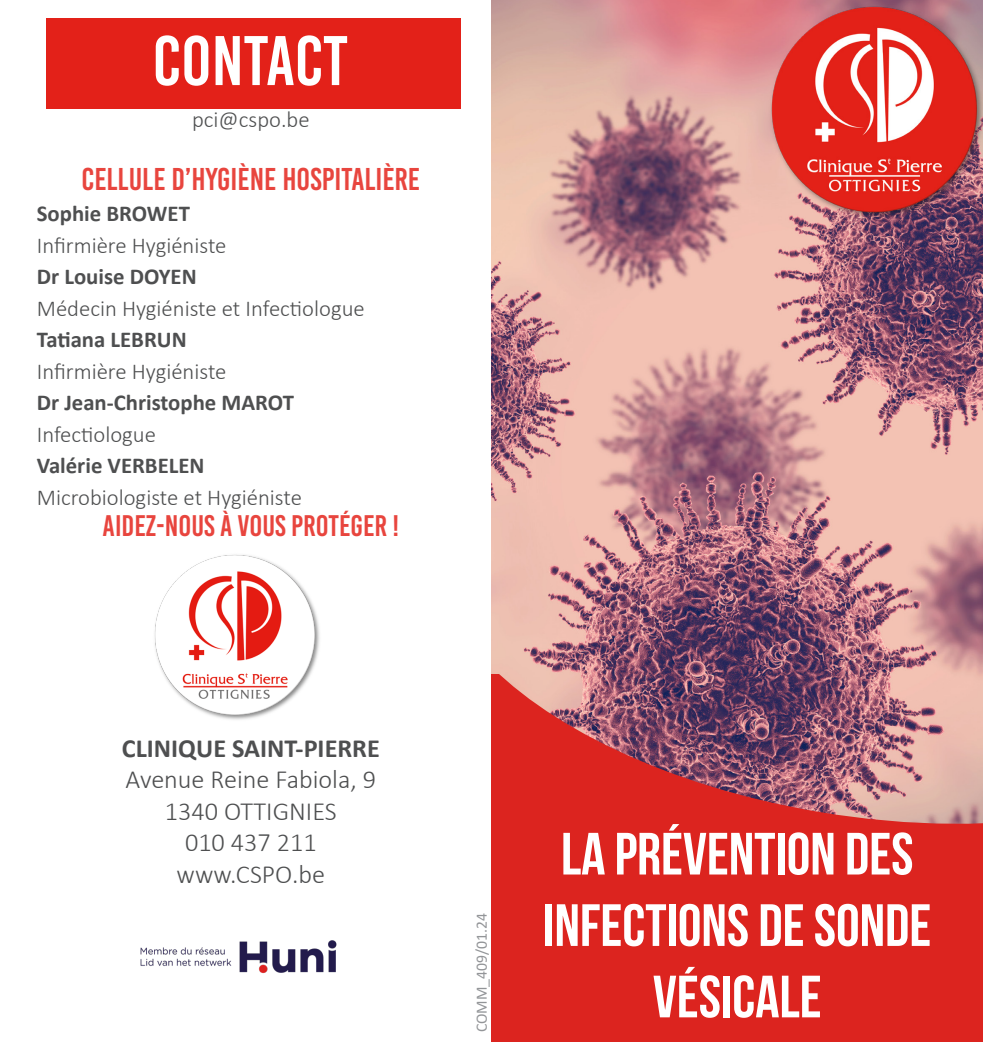
<style>
.page{position:relative;width:983px;height:1042px;background:#fff}
.page>*{position:absolute;margin:0;border:0;box-sizing:border-box;transform-origin:0 0}
.t1{font:70px "Bebas Kai";color:#fff}
.t2{font:59.5px/71.4px "Bebas Neue";color:#fff;text-align:center}
.t3{font:31.5px "Bebas Kai";color:#e8453e}
.t4{font:29.75px "Bebas Kai";color:#e8453e}
.t5{font:300 26.25px "Calibri";color:#4e4f50}
.t6{font:700 26.25px "Calibri";color:#4e4f50}
.t7{font:300 22.75px "Calibri";color:#4e4f50}
.t8{font:700 22.75px "Calibri";color:#4e4f50}
.t9{font:15.75px "Calibri";color:#939598}
</style>
<div class="page">
<img style="left:491px;top:0;width:491px;height:674px">
<img style="left:759px;top:0;width:223px;height:224px">
<div style="left:46px;top:19px;width:415px;height:90px;background:#e32119"></div>
<img style="left:154px;top:554px;width:166px;height:166px">
<img style="left:140px;top:940px;width:197px;height:34px">
<svg style="left:491px;top:674px;width:491px;height:368px;background:#cc3a3b"></svg>
<p class="t1" style="left:152px;top:23px;width:197px">CONTACT</p>
<p class="t7" style="left:192px;top:105px;width:119px">pci@cspo.be</p>
<p class="t3" style="left:81px;top:162px;width:340px">CELLULE D’HYGIÈNE HOSPITALIÈRE</p>
<p class="t8" style="left:37px;top:197px;width:155px">Sophie BROWET</p>
<p class="t7" style="left:37px;top:231px;width:191px">Infirmière Hygiéniste</p>
<p class="t8" style="left:37px;top:260px;width:161px">Dr Louise DOYEN</p>
<p class="t7" style="left:37px;top:294px;width:329px">Médecin Hygiéniste et Infectiologue</p>
<p class="t8" style="left:37px;top:323px;width:151px">Tatiana LEBRUN</p>
<p class="t7" style="left:37px;top:357px;width:191px">Infirmière Hygiéniste</p>
<p class="t8" style="left:37px;top:386px;width:259px">Dr Jean-Christophe MAROT</p>
<p class="t7" style="left:37px;top:420px;width:121px">Infectiologue</p>
<p class="t8" style="left:37px;top:449px;width:169px">Valérie VERBELEN</p>
<p class="t7" style="left:37px;top:483px;width:266px">Microbiologiste et Hygiéniste</p>
<p class="t4" style="left:103px;top:510px;width:298px">AIDEZ-NOUS À VOUS PROTÉGER !</p>
<p class="t6" style="left:122px;top:729px;width:259px">CLINIQUE SAINT-PIERRE</p>
<p class="t5" style="left:126px;top:763px;width:252px">Avenue Reine Fabiola, 9</p>
<p class="t5" style="left:165px;top:795px;width:173px">1340 OTTIGNIES</p>
<p class="t5" style="left:185px;top:826px;width:133px">010 437 211</p>
<p class="t5" style="left:176px;top:858px;width:150px">www.CSPO.be</p>
<p class="t9" style="left:470px;top:1032px;width:121px;rotate:-90deg">COMM_409/01.24</p>
<p class="t2" style="left:543px;top:817px;width:389px">LA PRÉVENTION DES<br>INFECTIONS DE SONDE<br>VÉSICALE</p>
</div>
